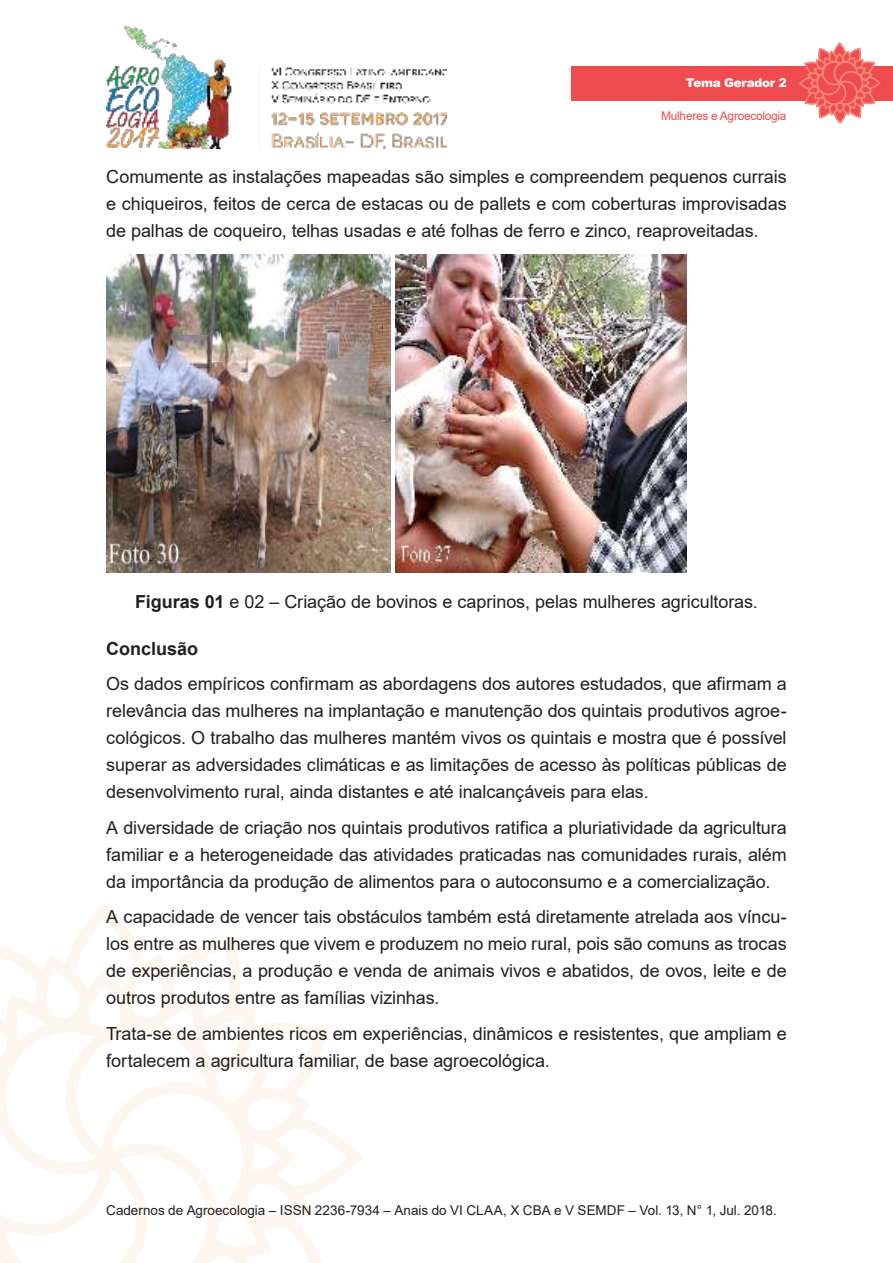
<style>
.page{position:relative;width:893px;height:1263px;background:#fff}
.page>*{position:absolute;margin:0;border:0;box-sizing:border-box;transform-origin:0 0}
.t1{font:18px/27px "Arial";letter-spacing:-.005em;color:#221f1f;text-align:justify}
.t2{font:700 18px "Arial";color:#221f1f}
.t3{font:13.5px "Arial";color:#221f1f}
.t4{font:12px "Arial";letter-spacing:-.025em;color:#ef4c50}
.t5{font:900 12px "Arial";letter-spacing:-.025em;color:#fff}
.s1{font-weight:700}
</style>
<div class="page">
<img style="left:106px;top:25px;width:340px;height:124px">
<svg style="left:0;top:910px;width:363px;height:353px"></svg>
<div style="left:571px;top:66px;width:322px;height:34px;background:#ef4c50"></div>
<svg style="left:798px;top:43px;width:83px;height:81px"></svg>
<img style="left:106px;top:255px;width:285px;height:317px">
<img style="left:396px;top:255px;width:291px;height:317px">
<p class="t5" style="left:686px;top:76px;width:102px">Tema Gerador 2</p>
<p class="t4" style="left:661px;top:112px;width:127px">Mulheres e Agroecologia</p>
<p class="t1" style="left:106px;top:165px;width:682px">Comumente as instalações mapeadas são simples e compreendem pequenos currais e chiqueiros, feitos de cerca de estacas ou de pallets e com coberturas improvisadas de palhas de coqueiro, telhas usadas e até folhas de ferro e zinco, reaproveitadas.</p>
<p class="t1" style="left:135px;top:589px;width:624px"><span class="s1">Figuras 01</span> e 02 – Criação de bovinos e caprinos, pelas mulheres agricultoras.</p>
<p class="t2" style="left:106px;top:642px;width:93px">Conclusão</p>
<p class="t1" style="left:106px;top:672px;width:682px">Os dados empíricos confirmam as abordagens dos autores estudados, que afirmam a relevância das mulheres na implantação e manutenção dos quintais produtivos agroe&shy;cológicos. O trabalho das mulheres mantém vivos os quintais e mostra que é possível superar as adversidades climáticas e as limitações de acesso às políticas públicas de desenvolvimento rural, ainda distantes e até inalcançáveis para elas.</p>
<p class="t1" style="left:106px;top:816px;width:682px">A diversidade de criação nos quintais produtivos ratifica a pluriatividade da agricultura familiar e a heterogeneidade das atividades praticadas nas comunidades rurais, além da importância da produção de alimentos para o autoconsumo e a comercialização.</p>
<p class="t1" style="left:106px;top:905px;width:682px">A capacidade de vencer tais obstáculos também está diretamente atrelada aos víncu&shy;los entre as mulheres que vivem e produzem no meio rural, pois são comuns as trocas de experiências, a produção e venda de animais vivos e abatidos, de ovos, leite e de outros produtos entre as famílias vizinhas.</p>
<p class="t1" style="left:106px;top:1022px;width:682px">Trata-se de ambientes ricos em experiências, dinâmicos e resistentes, que ampliam e fortalecem a agricultura familiar, de base agroecológica.</p>
<p class="t3" style="left:106px;top:1205px;width:672px">Cadernos de Agroecologia – ISSN 2236-7934 – Anais do VI CLAA, X CBA e V SEMDF – Vol. 13, N° 1, Jul. 2018.</p>
</div>
